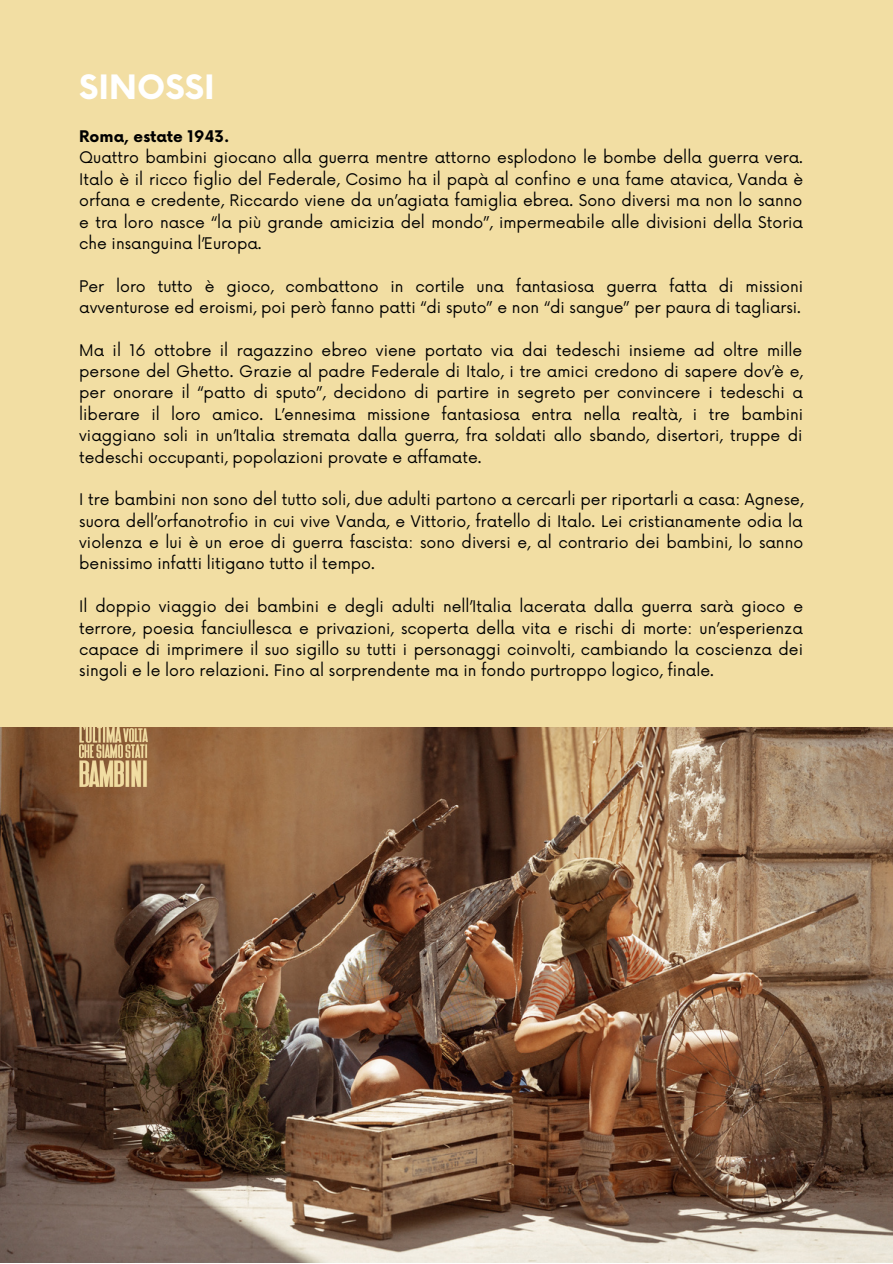
<style>
.page{position:relative;width:893px;height:1264px;background:#fff}
.page>*{position:absolute;margin:0;border:0;box-sizing:border-box;transform-origin:0 0}
.t1{font:700 32.7px "Now";color:#fff}
.t2{font:15.6px/21.3px "Now";color:#000;text-align:justify}
.t3{font:700 15.6px "Now";color:#000}
</style>
<div class="page">
<div style="left:0;top:0;width:892px;height:1262px;background:#f2dea3"></div>
<img style="left:0;top:728px;width:892px;height:533px">
<img style="left:79px;top:727px;width:69px;height:60px">
<p class="t1" style="left:79px;top:69px;width:137px">SINOSSI</p>
<p class="t3" style="left:79px;top:128px;width:151px">Roma, estate 1943.</p>
<p class="t2" style="left:79px;top:148px;width:725px">Quattro bambini giocano alla guerra mentre attorno esplodono le bombe della guerra vera.<br>Italo è il ricco figlio del Federale, Cosimo ha il papà al confino e una fame atavica, Vanda è orfana e credente, Riccardo viene da un’agiata famiglia ebrea. Sono diversi ma non lo sanno e tra loro nasce “la più grande amicizia del mondo”, impermeabile alle divisioni della Storia che insanguina l’Europa.</p>
<p class="t2" style="left:79px;top:276px;width:725px">Per loro tutto è gioco, combattono in cortile una fantasiosa guerra fatta di missioni avventurose ed eroismi, poi però fanno patti “di sputo” e non “di sangue” per paura di tagliarsi.</p>
<p class="t2" style="left:79px;top:340px;width:725px">Ma il 16 ottobre il ragazzino ebreo viene portato via dai tedeschi insieme ad oltre mille persone del Ghetto. Grazie al padre Federale di Italo, i tre amici credono di sapere dov’è e, per onorare il “patto di sputo”, decidono di partire in segreto per convincere i tedeschi a liberare il loro amico. L’ennesima missione fantasiosa entra nella realtà, i tre bambini viaggiano soli in un’Italia stremata dalla guerra, fra soldati allo sbando, disertori, truppe di tedeschi occupanti, popolazioni provate e affamate.</p>
<p class="t2" style="left:79px;top:490px;width:725px">I tre bambini non sono del tutto soli, due adulti partono a cercarli per riportarli a casa: Agnese, suora dell’orfanotrofio in cui vive Vanda, e Vittorio, fratello di Italo. Lei cristianamente odia la violenza e lui è un eroe di guerra fascista: sono diversi e, al contrario dei bambini, lo sanno benissimo infatti litigano tutto il tempo.</p>
<p class="t2" style="left:79px;top:596px;width:725px">Il doppio viaggio dei bambini e degli adulti nell’Italia lacerata dalla guerra sarà gioco e terrore, poesia fanciullesca e privazioni, scoperta della vita e rischi di morte: un’esperienza capace di imprimere il suo sigillo su tutti i personaggi coinvolti, cambiando la coscienza dei singoli e le loro relazioni. Fino al sorprendente ma in fondo purtroppo logico, finale.</p>
</div>
